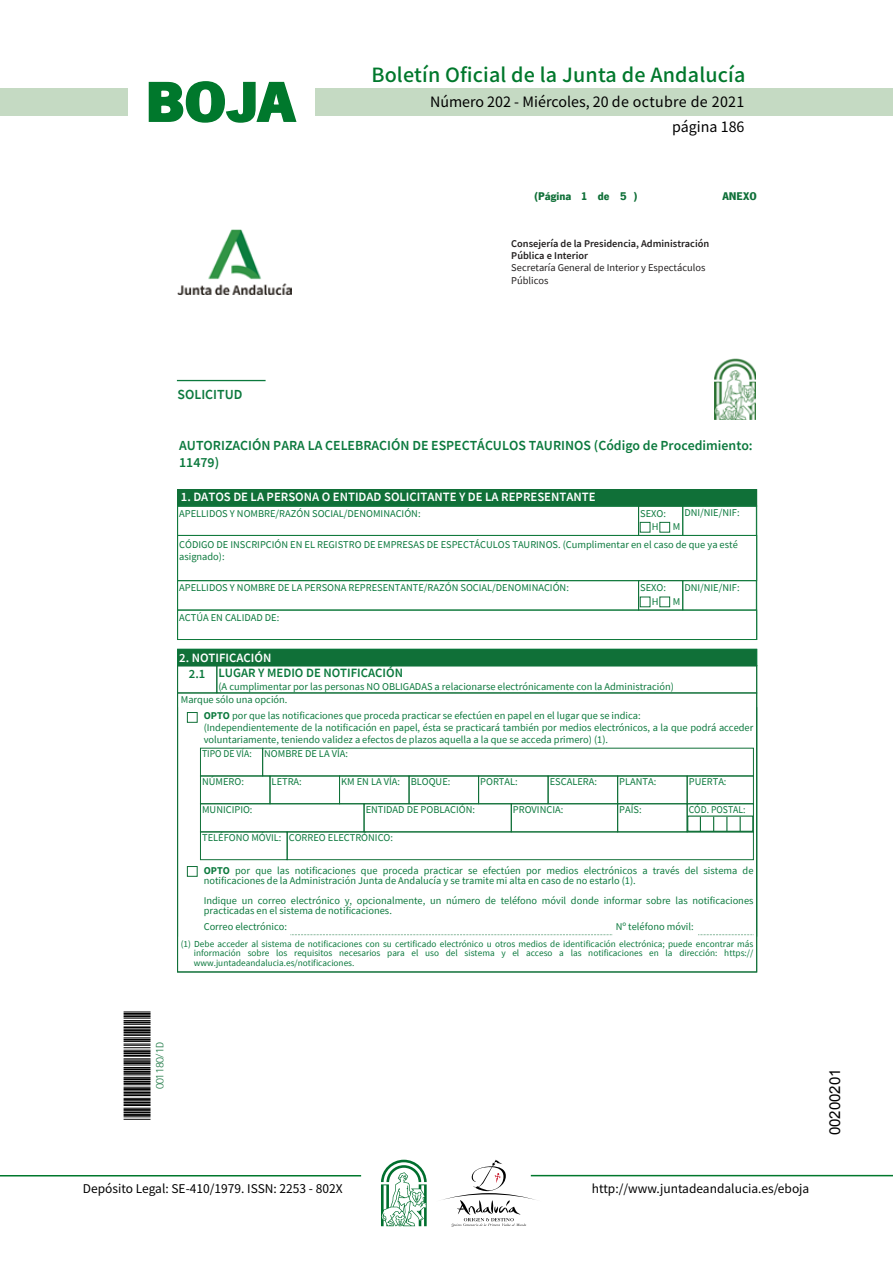
<style>
.page{position:relative;width:893px;height:1263px;background:#fff}
.page>*{position:absolute;margin:0;border:0;box-sizing:border-box;transform-origin:0 0}
.t1{font:700 57.75px "News Got T";color:#00782c;scale:1.14 1}
.t2{font:500 19.5px "Noto Sans HK";letter-spacing:.01em;color:#00782c}
.t3{font:15px "Arial";color:#000}
.t4{font:14.25px/24.5px "Noto Sans HK";color:#000;text-align:right}
.t5{font:600 13.8px/16.6px "Source Sans Pro";color:#0b793d}
.t6{font:600 12.75px "Source Sans Pro";color:#fff}
.t7{font:600 12.75px "Source Sans Pro";color:#0b793d}
.t8{font:12px "Noto Sans HK";color:#000}
.t9{font:700 11.55px "News Got T";color:#107038}
.t10{font:700 11.55px "News Got T";color:#0f7039}
.t11{font:10.35px/12.5px "Source Sans Pro";color:#0b793d}
.t12{font:600 10.35px/12.5px "Source Sans Pro";color:#221f1f}
.t13{font:10.35px/12.5px "Source Sans Pro";color:#221f1f}
.t14{font:10.35px "Source Sans Pro";color:#0b793d;scale:.93 1}
.t15{font:10.35px "Adobe Sans MM";letter-spacing:-.035em;color:#0f7039}
.t16{font:9.3px/9.3px "Source Sans Pro";color:#0b793d;text-align:justify}
.s1{font-weight:700}
</style>
<div class="page">
<div style="left:315px;top:88px;width:577px;height:28px;background:#c5dac3"></div>
<div style="left:0;top:88px;width:128px;height:28px;background:#c5dac3"></div>
<hr style="left:0;top:1175px;width:361px;height:2px;background:#00782c">
<hr style="left:531px;top:1175px;width:361px;height:1px;background:#00782c">
<svg style="left:148px;top:81px;width:149px;height:42px"></svg>
<svg style="left:442px;top:1160px;width:100px;height:67px"></svg>
<svg style="left:381px;top:1160px;width:45px;height:66px"></svg>
<img style="left:177px;top:230px;width:114px;height:65px">
<img style="left:714px;top:358px;width:42px;height:62px">
<hr style="left:177px;top:380px;width:88px;height:1px;background:#0b793d">
<div style="left:177px;top:490px;width:579px;height:16px;background:#107038"></div>
<div style="left:177px;top:489px;width:580px;height:18px;border:1px solid #107038"></div>
<div style="left:177px;top:506px;width:461px;height:30px;border:1px solid #117a3d"></div>
<div style="left:638px;top:506px;width:45px;height:30px;border:1px solid #107038"></div>
<div style="left:640px;top:522px;width:10px;height:10px;border:1px solid #107038"></div>
<div style="left:659px;top:522px;width:11px;height:10px;border:1px solid #107038"></div>
<div style="left:682px;top:506px;width:74px;height:30px;border:1px solid #117a3d"></div>
<div style="left:177px;top:535px;width:579px;height:46px;border:1px solid #117a3d"></div>
<div style="left:177px;top:580px;width:461px;height:30px;border:1px solid #117a3d"></div>
<div style="left:638px;top:580px;width:45px;height:30px;border:1px solid #107038"></div>
<div style="left:659px;top:597px;width:11px;height:10px;border:1px solid #107038"></div>
<div style="left:682px;top:580px;width:74px;height:30px;border:1px solid #117a3d"></div>
<div style="left:177px;top:610px;width:579px;height:30px;border:1px solid #117a3d"></div>
<div style="left:177px;top:649px;width:579px;height:17px;background:#107038"></div>
<div style="left:177px;top:665px;width:40px;height:28px;border:1px solid #107038"></div>
<div style="left:216px;top:665px;width:541px;height:28px;border:1px solid #107038"></div>
<hr style="left:756px;top:707px;width:1px;height:230px;background:#107038">
<hr style="left:177px;top:707px;width:1px;height:230px;background:#107038">
<div style="left:187px;top:712px;width:10px;height:11px;border:1px solid #107038"></div>
<div style="left:187px;top:866px;width:10px;height:11px;border:1px solid #107038"></div>
<div style="left:200px;top:748px;width:63px;height:28px;border:1px solid #107038"></div>
<div style="left:262px;top:748px;width:491px;height:28px;border:1px solid #107038"></div>
<div style="left:200px;top:776px;width:70px;height:28px;border:1px solid #107038"></div>
<div style="left:270px;top:776px;width:70px;height:28px;border:1px solid #107038"></div>
<div style="left:339px;top:776px;width:70px;height:28px;border:1px solid #107038"></div>
<div style="left:409px;top:776px;width:69px;height:28px;border:1px solid #107038"></div>
<div style="left:478px;top:776px;width:70px;height:28px;border:1px solid #107038"></div>
<div style="left:548px;top:776px;width:69px;height:28px;border:1px solid #107038"></div>
<div style="left:617px;top:776px;width:70px;height:28px;border:1px solid #107038"></div>
<div style="left:687px;top:776px;width:66px;height:28px;border:1px solid #107038"></div>
<div style="left:200px;top:804px;width:164px;height:28px;border:1px solid #107038"></div>
<div style="left:364px;top:804px;width:147px;height:28px;border:1px solid #107038"></div>
<div style="left:511px;top:804px;width:106px;height:28px;border:1px solid #107038"></div>
<div style="left:617px;top:804px;width:70px;height:28px;border:1px solid #107038"></div>
<div style="left:200px;top:832px;width:87px;height:28px;border:1px solid #107038"></div>
<div style="left:287px;top:832px;width:466px;height:28px;border:1px solid #107038"></div>
<svg style="left:291px;top:934px;width:321px;height:1px"></svg>
<svg style="left:698px;top:934px;width:55px;height:1px"></svg>
<svg style="left:124px;top:1108px;width:26px;height:12px"></svg>
<hr style="left:124px;top:1104px;width:26px;height:2px;background:#000">
<hr style="left:124px;top:1102px;width:26px;height:2px;background:#000">
<svg style="left:124px;top:1098px;width:26px;height:3px"></svg>
<hr style="left:124px;top:1094px;width:26px;height:2px;background:#000">
<hr style="left:124px;top:1092px;width:26px;height:2px;background:#000">
<svg style="left:124px;top:1059px;width:26px;height:33px"></svg>
<hr style="left:124px;top:1055px;width:26px;height:2px;background:#000">
<hr style="left:124px;top:1052px;width:26px;height:2px;background:#000">
<svg style="left:124px;top:1012px;width:26px;height:40px"></svg>
<div style="left:687px;top:816px;width:66px;height:16px;border:1px solid #107038"></div>
<svg style="left:699px;top:817px;width:2px;height:14px"></svg>
<svg style="left:713px;top:817px;width:1px;height:14px"></svg>
<svg style="left:726px;top:817px;width:1px;height:14px"></svg>
<svg style="left:739px;top:817px;width:1px;height:14px"></svg>
<h1 class="t1" style="left:145px;top:68px;width:133px">BOJA</h1>
<h2 class="t2" style="left:371px;top:64px;width:375px">Boletín Oficial de la Junta de Andalucía</h2>
<h3 class="t4" style="left:430px;top:90px;width:316px">Número 202 - Miércoles, 20 de octubre de 2021 página 186</h3>
<p class="t9" style="left:534px;top:189px;width:39px">(Página</p>
<p class="t9" style="left:598px;top:189px;width:13px">de</p>
<p class="t9" style="left:634px;top:189px;width:5px">)</p>
<p class="t10" style="left:580px;top:189px;width:8px">1</p>
<p class="t10" style="left:620px;top:189px;width:8px">5</p>
<p class="t10" style="left:722px;top:189px;width:36px">ANEXO</p>
<p class="t12" style="left:511px;top:237px;width:199px">Consejería de la Presidencia, Administración<br>Pública e Interior</p>
<p class="t13" style="left:511px;top:262px;width:195px">Secretaría General de Interior y Espectáculos<br>Públicos</p>
<h3 class="t5" style="left:177px;top:386px;width:66px">SOLICITUD</h3>
<h3 class="t5" style="left:179px;top:437px;width:575px">AUTORIZACIÓN PARA LA CELEBRACIÓN DE ESPECTÁCULOS TAURINOS (Código de Procedimiento:<br>11479)</h3>
<p class="t6" style="left:181px;top:488px;width:416px">1. DATOS DE LA PERSONA O ENTIDAD SOLICITANTE Y DE LA REPRESENTANTE</p>
<p class="t11" style="left:179px;top:507px;width:243px">APELLIDOS Y NOMBRE/RAZÓN SOCIAL/DENOMINACIÓN:</p>
<p class="t11" style="left:640px;top:506px;width:27px;line-height:13.4px;text-align:center">SEXO:<br>H</p>
<p class="t11" style="left:684px;top:506px;width:57px">DNI/NIE/NIF:</p>
<p class="t11" style="left:179px;top:538px;width:560px">CÓDIGO DE INSCRIPCIÓN EN EL REGISTRO DE EMPRESAS DE ESPECTÁCULOS TAURINOS. (Cumplimentar en el caso de que ya esté asignado):</p>
<p class="t11" style="left:179px;top:582px;width:391px">APELLIDOS Y NOMBRE DE LA PERSONA REPRESENTANTE/RAZÓN SOCIAL/DENOMINACIÓN:</p>
<p class="t11" style="left:640px;top:581px;width:27px;line-height:13.4px;text-align:center">SEXO:<br>H</p>
<p class="t11" style="left:673px;top:520px;width:9px">M</p>
<p class="t11" style="left:684px;top:581px;width:57px">DNI/NIE/NIF:</p>
<p class="t11" style="left:673px;top:595px;width:9px">M</p>
<p class="t11" style="left:179px;top:611px;width:102px">ACTÚA EN CALIDAD DE:</p>
<p class="t6" style="left:179px;top:649px;width:94px">2. NOTIFICACIÓN</p>
<p class="t7" style="left:189px;top:664px;width:215px">2.1 LUGAR Y MEDIO DE NOTIFICACIÓN</p>
<p class="t11" style="left:181px;top:681px;width:494px;text-indent:38px">(A cumplimentar por las personas NO OBLIGADAS a relacionarse electrónicamente con la Administración)<br>Marque sólo una opción.</p>
<p class="t11" style="left:204px;top:709px;width:551px"><span class="s1">OPTO</span> por que las notificaciones que proceda practicar se efectúen en papel en el lugar que se indica:<br>(Independientemente de la notificación en papel, ésta se practicará también por medios electrónicos, a la que podrá acceder voluntariamente, teniendo validez a efectos de plazos aquella a la que se acceda primero) (1).</p>
<p class="t14" style="left:202px;top:747px;width:158px">TIPO DE VÍA: NOMBRE DE LA VÍA:</p>
<p class="t11" style="left:202px;top:775px;width:43px">NÚMERO:</p>
<p class="t11" style="left:271px;top:775px;width:32px">LETRA:</p>
<p class="t11" style="left:341px;top:775px;width:111px">KM EN LA VÍA: BLOQUE:</p>
<p class="t11" style="left:480px;top:775px;width:39px">PORTAL:</p>
<p class="t11" style="left:549px;top:775px;width:49px">ESCALERA:</p>
<p class="t11" style="left:619px;top:775px;width:39px">PLANTA:</p>
<p class="t11" style="left:688px;top:775px;width:39px">PUERTA:</p>
<p class="t11" style="left:202px;top:803px;width:52px">MUNICIPIO:</p>
<p class="t11" style="left:366px;top:803px;width:111px">ENTIDAD DE POBLACIÓN:</p>
<p class="t11" style="left:513px;top:803px;width:52px">PROVINCIA:</p>
<p class="t11" style="left:619px;top:803px;width:24px">PAÍS:</p>
<p class="t14" style="left:688px;top:803px;width:63px">CÓD. POSTAL:</p>
<p class="t11" style="left:202px;top:831px;width:192px">TELÉFONO MÓVIL: CORREO ELECTRÓNICO:</p>
<p class="t11" style="left:204px;top:865px;width:551px;line-height:10.4px"><span class="s1">OPTO</span> por que las notificaciones que proceda practicar se efectúen por medios electrónicos a través del sistema de notificaciones de la Administración Junta de Andalucía y se tramite mi alta en caso de no estarlo (1).</p>
<p class="t11" style="left:204px;top:895px;width:551px;line-height:10.4px">Indique un correo electrónico y, opcionalmente, un número de teléfono móvil donde informar sobre las notificaciones practicadas en el sistema de notificaciones.</p>
<p class="t11" style="left:204px;top:920px;width:85px">Correo electrónico:</p>
<p class="t11" style="left:615px;top:920px;width:79px">Nº teléfono móvil:</p>
<p class="t16" style="left:194px;top:939px;width:561px;text-indent:-13px">(1) Debe acceder al sistema de notificaciones con su certificado electrónico u otros medios de identificación electrónica; puede encontrar más información sobre los requisitos necesarios para el uso del sistema y el acceso a las notificaciones en la dirección: https:// www.juntadeandalucia.es/notificaciones.</p>
<p class="t15" style="left:154px;top:1089px;width:48px;rotate:-90deg">001180/1D</p>
<p class="t8" style="left:83px;top:1181px;width:261px">Depósito Legal: SE-410/1979. ISSN: 2253 - 802X</p>
<p class="t8" style="left:592px;top:1181px;width:219px">http://www.juntadeandalucia.es/eboja</p>
<h3 class="t3" style="left:825px;top:1135px;width:68px;rotate:-90deg">00200201</h3>
</div>
